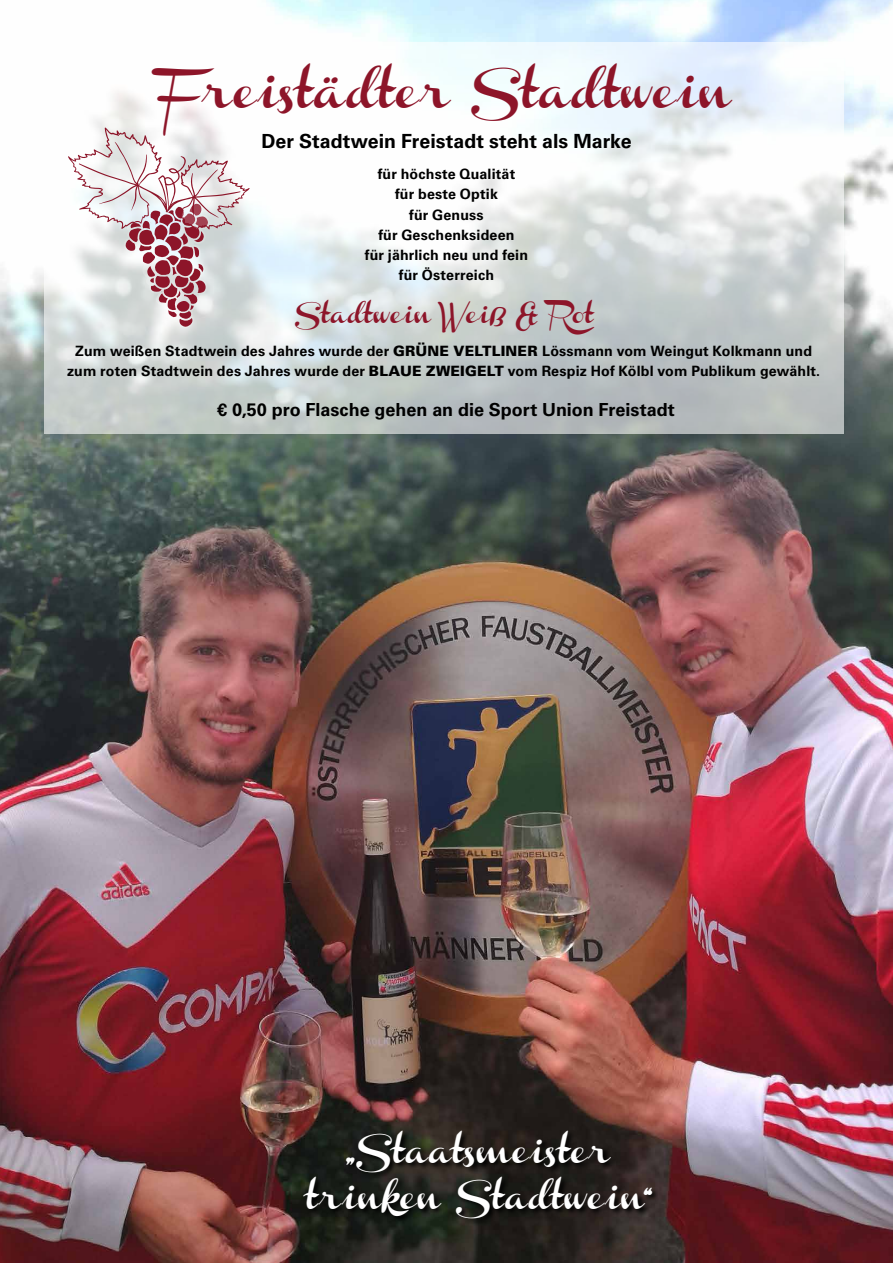
<style>
.page{position:relative;width:893px;height:1263px;background:#fff}
.page>*{position:absolute;margin:0;border:0;box-sizing:border-box;transform-origin:0 0}
.t1{font:34.5px "Channel Slanted 1";letter-spacing:.05em;color:#8d1529}
.t2{font:25.05px/45.6px "Channel Slanted 1";letter-spacing:.05em;color:#fff;text-align:center}
.t3{font:700 19.5px "Univers LT";color:#000}
.t4{font:700 18px "Univers LT";color:#000}
.t5{font:18px "Channel Slanted 1";letter-spacing:.05em;color:#8d1529}
.t6{font:700 14.25px/20.2px "Univers LT";letter-spacing:.01em;color:#000;text-align:center}
.s1{font-weight:900}
</style>
<div class="page">
<img style="left:0;top:0;width:893px;height:1263px">
<svg style="left:44px;top:43px;width:799px;height:391px"></svg>
<svg style="left:303px;top:1130px;width:357px;height:95px;background:#1f1d19"></svg>
<svg style="left:68px;top:127px;width:182px;height:202px"></svg>
<h1 class="t1" style="left:163px;top:76px;width:568px">Freistädter Stadtwein</h1>
<h3 class="t3" style="left:261px;top:130px;width:371px">Der Stadtwein Freistadt steht als Marke</h3>
<p class="t6" style="left:365px;top:164px;width:165px">für höchste Qualität<br>für beste Optik<br>für Genuss<br>für Geschenksideen<br>für jährlich neu und fein für Österreich</p>
<p class="t5" style="left:295px;top:307px;width:306px">Stadtwein Weiß &amp; Rot</p>
<p class="t6" style="left:67px;top:341px;width:755px">Zum weißen Stadtwein des Jahres wurde der <span class="s1">GRÜNE VELTLINER</span> Lössmann vom Weingut Kolkmann und zum roten Stadtwein des Jahres wurde der <span class="s1">BLAUE ZWEIGELT</span> vom Respiz Hof Kölbl vom Publikum gewählt.</p>
<p class="t4" style="left:217px;top:400px;width:459px">€ 0,50 pro Flasche gehen an die Sport Union Freistadt</p>
<h2 class="t2" style="left:306px;top:1132px;width:345px">„Staatsmeister trinken Stadtwein“</h2>
</div>
